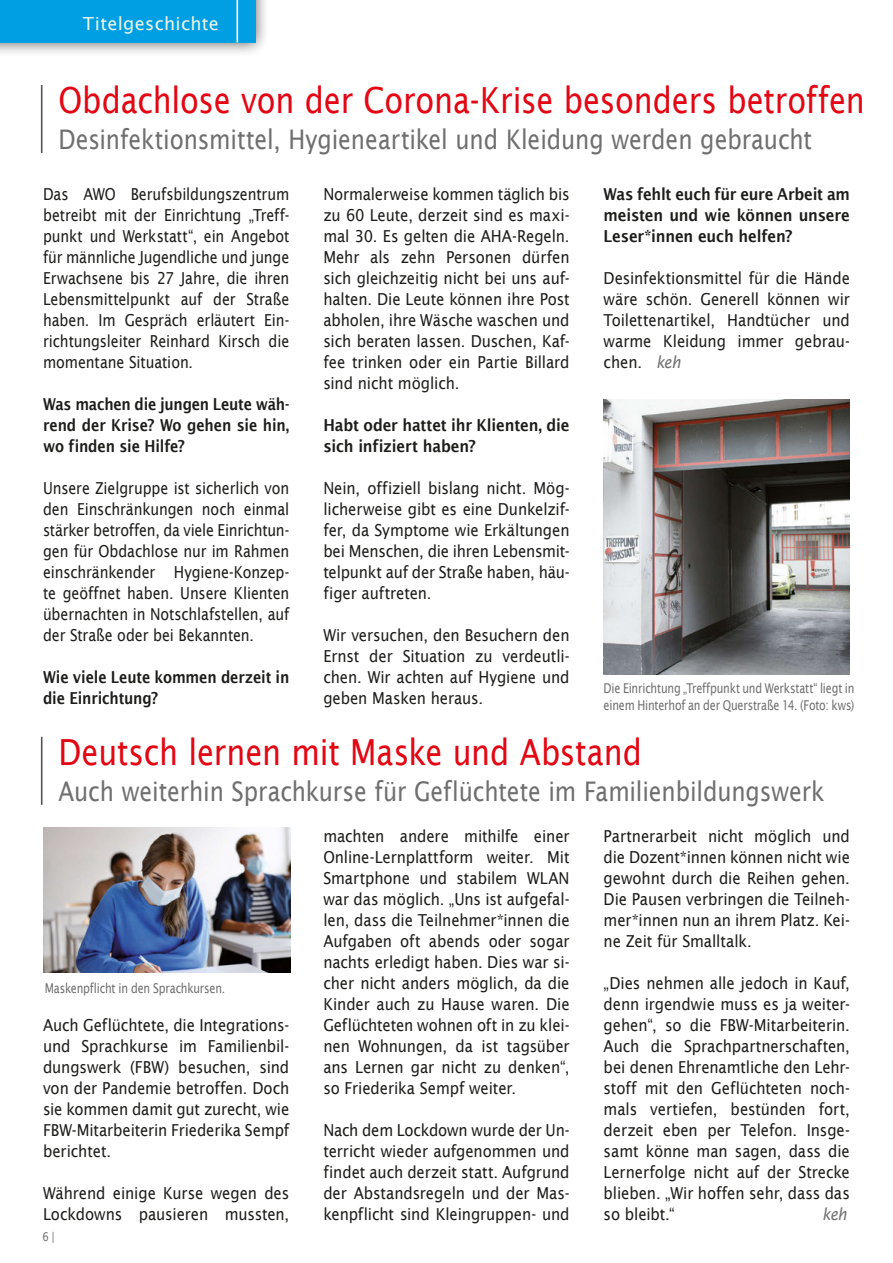
<style>
.page{position:relative;width:893px;height:1263px;background:#fff}
.page>*{position:absolute;margin:0;border:0;box-sizing:border-box;transform-origin:0 0}
.t1{font:36px "Lucida Sans";letter-spacing:-.005em;color:#e30613;scale:.85 1}
.t2{font:27px "Lucida Sans";letter-spacing:-.005em;color:#706f6f;scale:.85 1}
.t3{font:18px "Lucida Sans";letter-spacing:.015em;color:#ecf5e8}
.t4{font:16.5px/21px "Lucida Sans";letter-spacing:-.005em;color:#1d1d1b;text-align:justify;scale:.9 1}
.t5{font:16.5px/21px "Lucida Sans";letter-spacing:-.005em;color:#1d1d1b;text-align:justify;scale:.86 1}
.t6{font:600 16.5px/21px "Lucida Sans";letter-spacing:-.01em;color:#1d1d1b;scale:.9 1}
.t7{font:600 16.5px/21px "Lucida Sans";letter-spacing:-.01em;color:#1d1d1b;text-align:justify;scale:.86 1}
.t8{font:italic 16.5px "Lucida Sans";color:#706f6f;scale:.9 1}
.t9{font:13.5px/16.5px "Lucida Sans";letter-spacing:-.015em;color:#706f6f;scale:.8 1}
.t10{font:12px "Lucida Sans";color:#706f6f;scale:.85 1}
.s1{font-style:italic;color:#706f6f}
</style>
<div class="page">
<div style="left:0;top:0;width:269px;height:57px;background:#1d1d1b;opacity:.75"></div>
<div style="left:0;top:0;width:255px;height:43px;background:#009fe3"></div>
<hr style="left:236px;top:0;width:2px;height:43px;background:#fff">
<hr style="left:41px;top:85px;width:2px;height:68px;background:#575756">
<hr style="left:41px;top:737px;width:2px;height:68px;background:#575756">
<img style="left:604px;top:400px;width:246px;height:274px">
<img style="left:44px;top:828px;width:246px;height:144px">
<p class="t3" style="left:83px;top:13px;width:138px">Titelgeschichte</p>
<h1 class="t1" style="left:58px;top:79px;width:950px">Obdachlose von der Corona-Krise besonders betroffen</h1>
<h2 class="t2" style="left:58px;top:124px;width:888px">Desinfektionsmittel, Hygieneartikel und Kleidung werden gebraucht</h2>
<p class="t5" style="left:43px;top:183px;width:288px">Das AWO Berufsbildungszentrum betreibt mit der Einrichtung „Treff&shy;punkt und Werkstatt“, ein Angebot für männliche Jugendliche und junge Erwachsene bis 27 Jahre, die ihren Lebensmittelpunkt auf der Straße haben. Im Gespräch erläutert Ein&shy;richtungsleiter Reinhard Kirsch die momentane Situation.</p>
<p class="t7" style="left:43px;top:393px;width:288px">Was machen die jungen Leute wäh&shy;rend der Krise? Wo gehen sie hin, wo finden sie Hilfe?</p>
<p class="t5" style="left:43px;top:477px;width:288px">Unsere Zielgruppe ist sicherlich von den Einschränkungen noch einmal stärker betroffen, da viele Einrichtun&shy;gen für Obdachlose nur im Rahmen einschränkender Hygiene-Konzep&shy;te geöffnet haben. Unsere Klienten übernachten in Notschlafstellen, auf der Straße oder bei Bekannten.</p>
<p class="t7" style="left:43px;top:666px;width:288px">Wie viele Leute kommen derzeit in die Einrichtung?</p>
<p class="t4" style="left:323px;top:183px;width:275px">Normalerweise kommen täglich bis zu 60 Leute, derzeit sind es maxi&shy;mal 30. Es gelten die AHA-Regeln.<br>Mehr als zehn Personen dürfen sich gleichzeitig nicht bei uns auf&shy;halten. Die Leute können ihre Post abholen, ihre Wäsche waschen und sich beraten lassen. Duschen, Kaf&shy;fee trinken oder ein Partie Billard sind nicht möglich.</p>
<p class="t6" style="left:323px;top:414px;width:275px">Habt oder hattet ihr Klienten, die sich infiziert haben?</p>
<p class="t4" style="left:323px;top:477px;width:275px">Nein, offiziell bislang nicht. Mög&shy;licherweise gibt es eine Dunkelzif&shy;fer, da Symptome wie Erkältungen bei Menschen, die ihren Lebensmit&shy;telpunkt auf der Straße haben, häu&shy;figer auftreten.</p>
<p class="t4" style="left:323px;top:624px;width:275px">Wir versuchen, den Besuchern den Ernst der Situation zu verdeutli&shy;chen. Wir achten auf Hygiene und geben Masken heraus.</p>
<p class="t6" style="left:604px;top:183px;width:275px;text-align:justify">Was fehlt euch für eure Arbeit am meisten und wie können unsere Leser*innen euch helfen?</p>
<p class="t4" style="left:604px;top:267px;width:275px">Desinfektionsmittel für die Hände wäre schön. Generell können wir Toilettenartikel, Handtücher und warme Kleidung immer gebrau&shy;chen. <span class="s1">keh</span></p>
<p class="t9" style="left:604px;top:680px;width:315px">Die Einrichtung „Treffpunkt und Werkstatt“ liegt in einem Hinterhof an der Querstraße 14. (Foto: kws)</p>
<h1 class="t1" style="left:58px;top:731px;width:688px">Deutsch lernen mit Maske und Abstand</h1>
<h2 class="t2" style="left:58px;top:775px;width:903px">Auch weiterhin Sprachkurse für Geflüchtete im Familienbildungswerk</h2>
<p class="t9" style="left:45px;top:980px;width:227px">Maskenpflicht in den Sprachkursen.</p>
<p class="t4" style="left:43px;top:1014px;width:275px">Auch Geflüchtete, die Integrations&shy;und Sprachkurse im Familienbil&shy;dungswerk (FBW) besuchen, sind von der Pandemie betroffen. Doch sie kommen damit gut zurecht, wie FBW-Mitarbeiterin Friederika Sempf berichtet.</p>
<p class="t4" style="left:43px;top:1182px;width:275px">Während einige Kurse wegen des<br>Lockdowns pausieren mussten,</p>
<p class="t10" style="left:43px;top:1230px;width:16px">6 |</p>
<p class="t4" style="left:323px;top:825px;width:275px">machten andere mithilfe einer Online-Lernplattform weiter. Mit Smartphone und stabilem WLAN war das möglich. „Uns ist aufgefal&shy;len, dass die Teilnehmer*innen die Aufgaben oft abends oder sogar nachts erledigt haben. Dies war si&shy;cher nicht anders möglich, da die Kinder auch zu Hause waren. Die Geflüchteten wohnen oft in zu klei&shy;nen Wohnungen, da ist tagsüber ans Lernen gar nicht zu denken“, so Friederika Sempf weiter.</p>
<p class="t4" style="left:323px;top:1119px;width:275px">Nach dem Lockdown wurde der Un&shy;terricht wieder aufgenommen und findet auch derzeit statt. Aufgrund der Abstandsregeln und der Mas&shy;kenpflicht sind Kleingruppen- und</p>
<p class="t4" style="left:604px;top:825px;width:275px">Partnerarbeit nicht möglich und die Dozent*innen können nicht wie gewohnt durch die Reihen gehen.<br>Die Pausen verbringen die Teilneh&shy;mer*innen nun an ihrem Platz. Kei&shy;ne Zeit für Smalltalk.</p>
<p class="t4" style="left:604px;top:972px;width:275px">„Dies nehmen alle jedoch in Kauf, denn irgendwie muss es ja weiter&shy;gehen“, so die FBW-Mitarbeiterin.<br>Auch die Sprachpartnerschaften, bei denen Ehrenamtliche den Lehr&shy;stoff mit den Geflüchteten noch&shy;mals vertiefen, bestünden fort, derzeit eben per Telefon. Insge&shy;samt könne man sagen, dass die Lernerfolge nicht auf der Strecke blieben. „Wir hoffen sehr, dass das so bleibt.“</p>
<p class="t8" style="left:822px;top:1204px;width:29px">keh</p>
</div>
